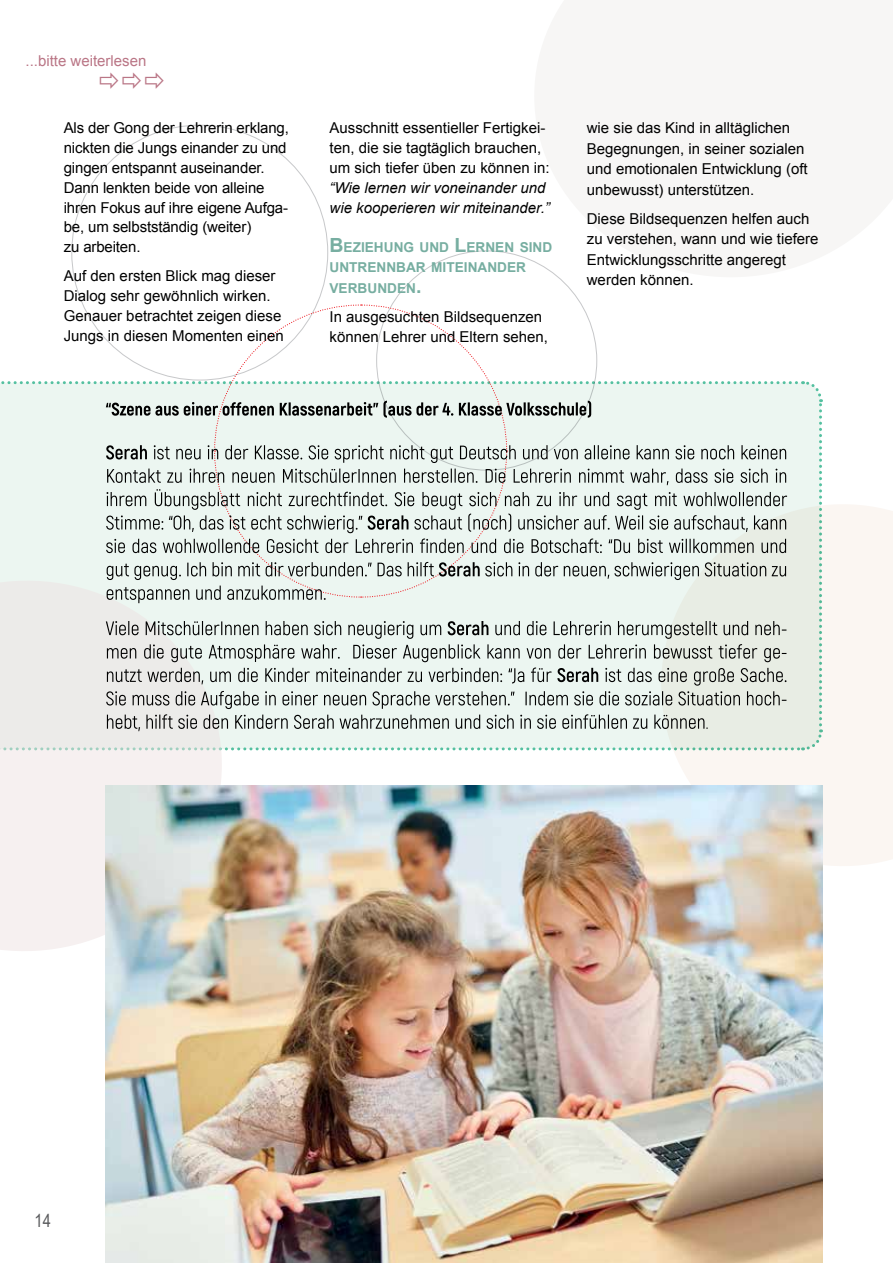
<style>
.page{position:relative;width:893px;height:1263px;background:#fff}
.page>*{position:absolute;margin:0;border:0;box-sizing:border-box;transform-origin:0 0}
.t1{font:18px "Arial Narrow";color:#58595b}
.t2{font:15px/19.8px "Arial";color:#000}
.t3{font:italic 15px/19.8px "Arial";color:#000}
.t4{font:15px "Arial";color:#ba7686}
.t5{font:700 13.65px/20.1px "Arial";color:#77aea1}
.s1{font-size:19.5px}
</style>
<div class="page">
<div style="left:0;top:752px;width:228px;height:205px;background:#f6f0f0"></div>
<div style="left:655px;top:505px;width:238px;height:367px;background:#fbf6f2"></div>
<svg style="left:0;top:304px;width:824px;height:448px"></svg>
<img style="left:106px;top:786px;width:716px;height:477px">
<p class="t4" style="left:26px;top:51px;width:122px">...bitte weiterlesen</p>
<p class="t2" style="left:64px;top:118px;width:227px">Als der Gong der Lehrerin erklang, nickten die Jungs einander zu und gingen entspannt auseinander.<br>Dann lenkten beide von alleine ihren Fokus auf ihre eigene Aufga&shy;be, um selbstständig (weiter)<br>zu arbeiten.</p>
<p class="t2" style="left:64px;top:266px;width:222px">Auf den ersten Blick mag dieser<br>Dialog sehr gewöhnlich wirken.<br>Genauer betrachtet zeigen diese<br>Jungs in diesen Momenten einen</p>
<p class="t2" style="left:330px;top:118px;width:222px">Ausschnitt essentieller Fertigkei&shy;ten, die sie tagtäglich brauchen, um sich tiefer üben zu können in:</p>
<p class="t3" style="left:330px;top:178px;width:222px">“Wie lernen wir voneinander und wie kooperieren wir miteinander.”</p>
<p class="t5" style="left:330px;top:238px;width:224px"><span class="s1">B</span>EZIEHUNG UND <span class="s1">L</span>ERNEN SIND<br>UNTRENNBAR MITEINANDER<br>VERBUNDEN<span class="s1">.</span></p>
<p class="t2" style="left:330px;top:307px;width:220px;line-height:20.4px">In ausgesuchten Bildsequenzen können Lehrer und Eltern sehen,</p>
<p class="t2" style="left:587px;top:118px;width:222px;line-height:20.4px">wie sie das Kind in alltäglichen<br>Begegnungen, in seiner sozialen und emotionalen Entwicklung (oft unbewusst) unterstützen.</p>
<p class="t2" style="left:587px;top:209px;width:233px;line-height:20.4px">Diese Bildsequenzen helfen auch zu verstehen, wann und wie tiefere<br>Entwicklungsschritte angeregt werden können.</p>
<p class="t1" style="left:35px;top:1207px;width:18px">14</p>
</div>
